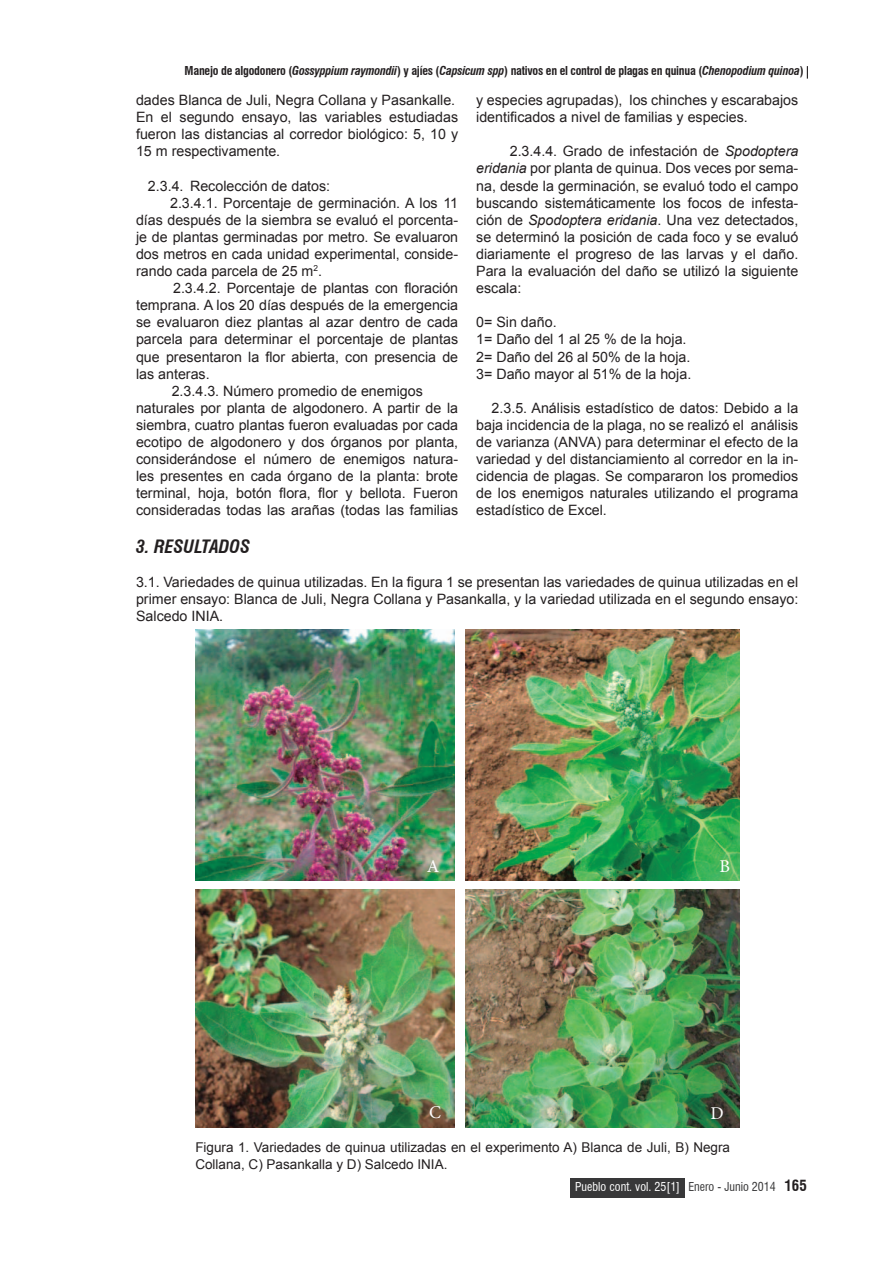
<style>
.page{position:relative;width:893px;height:1263px;background:#fff}
.page>*{position:absolute;margin:0;border:0;box-sizing:border-box;transform-origin:0 0}
.titulo_Resumen_Swis{font:italic 700 condensed 18px "Swiss 721 BT";color:#231f20}
.t1{font:18px "Minion Pro";color:#fff}
.t2{font:700 condensed 15px "Swiss 721 BT";color:#231f20}
.arial_9_5_regu_conte{font:14.25px/17.1px "Arial";color:#231f20;text-align:justify}
.arial_9_5_regu_conte-2{font:13.5px/17.1px "Arial";color:#231f20}
.titulo_negrita_swis{font:700 condensed 12px "Swiss 721 BT";letter-spacing:-.02em;color:#231f20}
.t3{font:condensed 12px "Swiss 721 BT";color:#fff}
.t4{font:condensed 12px "Swiss 721 BT";color:#383839}
.s1{font-style:italic}
</style>
<div class="page">
<img style="left:195px;top:630px;width:259px;height:250px">
<img style="left:465px;top:630px;width:274px;height:250px">
<img style="left:195px;top:890px;width:259px;height:238px">
<img style="left:465px;top:890px;width:274px;height:238px">
<div style="left:570px;top:1178px;width:115px;height:19px;background:#383839"></div>
<svg style="left:807px;top:66px;width:1px;height:13px"></svg>
<p class="titulo_negrita_swis" style="left:185px;top:64px;width:621px">Manejo de algodonero (<span class="s1">Gossyppium raymondii</span>) y ajíes (<span class="s1">Capsicum spp</span>) nativos en el control de plagas en quinua (<span class="s1">Chenopodium quinoa</span>)</p>
<p class="arial_9_5_regu_conte" style="left:136px;top:92px;width:321px">dades Blanca de Juli, Negra Collana y Pasankalle.</p>
<p class="arial_9_5_regu_conte" style="left:136px;top:109px;width:324px">En el segundo ensayo, las variables estudiadas fueron las distancias al corredor biológico: 5, 10 y 15 m respectivamente.</p>
<p class="arial_9_5_regu_conte" style="left:148px;top:177px;width:184px">2.3.4. Recolección de datos:</p>
<p class="arial_9_5_regu_conte" style="left:136px;top:194px;width:324px;text-indent:34px">2.3.4.1. Porcentaje de germinación. A los 11 días después de la siembra se evaluó el porcenta&shy;je de plantas germinadas por metro. Se evaluaron dos metros en cada unidad experimental, conside&shy;rando cada parcela de 25 m<sup>2</sup>.</p>
<p class="arial_9_5_regu_conte" style="left:136px;top:280px;width:324px;text-indent:37px">2.3.4.2. Porcentaje de plantas con floración temprana. A los 20 días después de la emergencia se evaluaron diez plantas al azar dentro de cada parcela para determinar el porcentaje de plantas que presentaron la flor abierta, con presencia de las anteras.</p>
<p class="arial_9_5_regu_conte" style="left:172px;top:382px;width:253px">2.3.4.3. Número promedio de enemigos</p>
<p class="arial_9_5_regu_conte" style="left:136px;top:399px;width:324px">naturales por planta de algodonero. A partir de la siembra, cuatro plantas fueron evaluadas por cada ecotipo de algodonero y dos órganos por planta, considerándose el número de enemigos natura&shy;les presentes en cada órgano de la planta: brote terminal, hoja, botón flora, flor y bellota. Fueron consideradas todas las arañas (todas las familias</p>
<p class="arial_9_5_regu_conte" style="left:476px;top:92px;width:324px">y especies agrupadas), los chinches y escarabajos identificados a nivel de familias y especies.</p>
<p class="arial_9_5_regu_conte" style="left:476px;top:143px;width:324px;text-indent:34px">2.3.4.4. Grado de infestación de <span class="s1">Spodoptera eridania</span> por planta de quinua. Dos veces por sema&shy;na, desde la germinación, se evaluó todo el campo buscando sistemáticamente los focos de infesta&shy;ción de <span class="s1">Spodoptera eridania</span>. Una vez detectados, se determinó la posición de cada foco y se evaluó diariamente el progreso de las larvas y el daño.<br>Para la evaluación del daño se utilizó la siguiente escala:</p>
<p class="arial_9_5_regu_conte" style="left:476px;top:314px;width:82px">0= Sin daño.</p>
<p class="arial_9_5_regu_conte" style="left:476px;top:331px;width:212px">1= Daño del 1 al 25 % de la hoja.</p>
<p class="arial_9_5_regu_conte" style="left:476px;top:348px;width:216px">2= Daño del 26 al 50% de la hoja.</p>
<p class="arial_9_5_regu_conte" style="left:476px;top:365px;width:217px">3= Daño mayor al 51% de la hoja.</p>
<p class="arial_9_5_regu_conte" style="left:476px;top:399px;width:324px;text-indent:15px">2.3.5. Análisis estadístico de datos: Debido a la baja incidencia de la plaga, no se realizó el análisis de varianza (ANVA) para determinar el efecto de la variedad y del distanciamiento al corredor en la in&shy;cidencia de plagas. Se compararon los promedios de los enemigos naturales utilizando el programa estadístico de Excel.</p>
<p class="titulo_Resumen_Swis" style="left:136px;top:536px;width:116px">3. RESULTADOS</p>
<p class="arial_9_5_regu_conte" style="left:136px;top:574px;width:664px">3.1. Variedades de quinua utilizadas. En la figura 1 se presentan las variedades de quinua utilizadas en el primer ensayo: Blanca de Juli, Negra Collana y Pasankalla, y la variedad utilizada en el segundo ensayo:<br>Salcedo INIA.</p>
<p class="t1" style="left:427px;top:854px;width:14px">A</p>
<p class="t1" style="left:719px;top:854px;width:12px">B</p>
<p class="t1" style="left:429px;top:1100px;width:13px">C</p>
<p class="t1" style="left:710px;top:1101px;width:15px">D</p>
<p class="arial_9_5_regu_conte-2" style="left:195px;top:1138px;width:536px">Figura 1. Variedades de quinua utilizadas en el experimento A) Blanca de Juli, B) Negra<br>Collana, C) Pasankalla y D) Salcedo INIA.</p>
<p class="t3" style="left:575px;top:1179px;width:106px">Pueblo cont. vol. 25[1]</p>
<p class="t4" style="left:688px;top:1179px;width:89px">Enero - Junio 2014</p>
<p class="t2" style="left:784px;top:1177px;width:24px">165</p>
</div>
